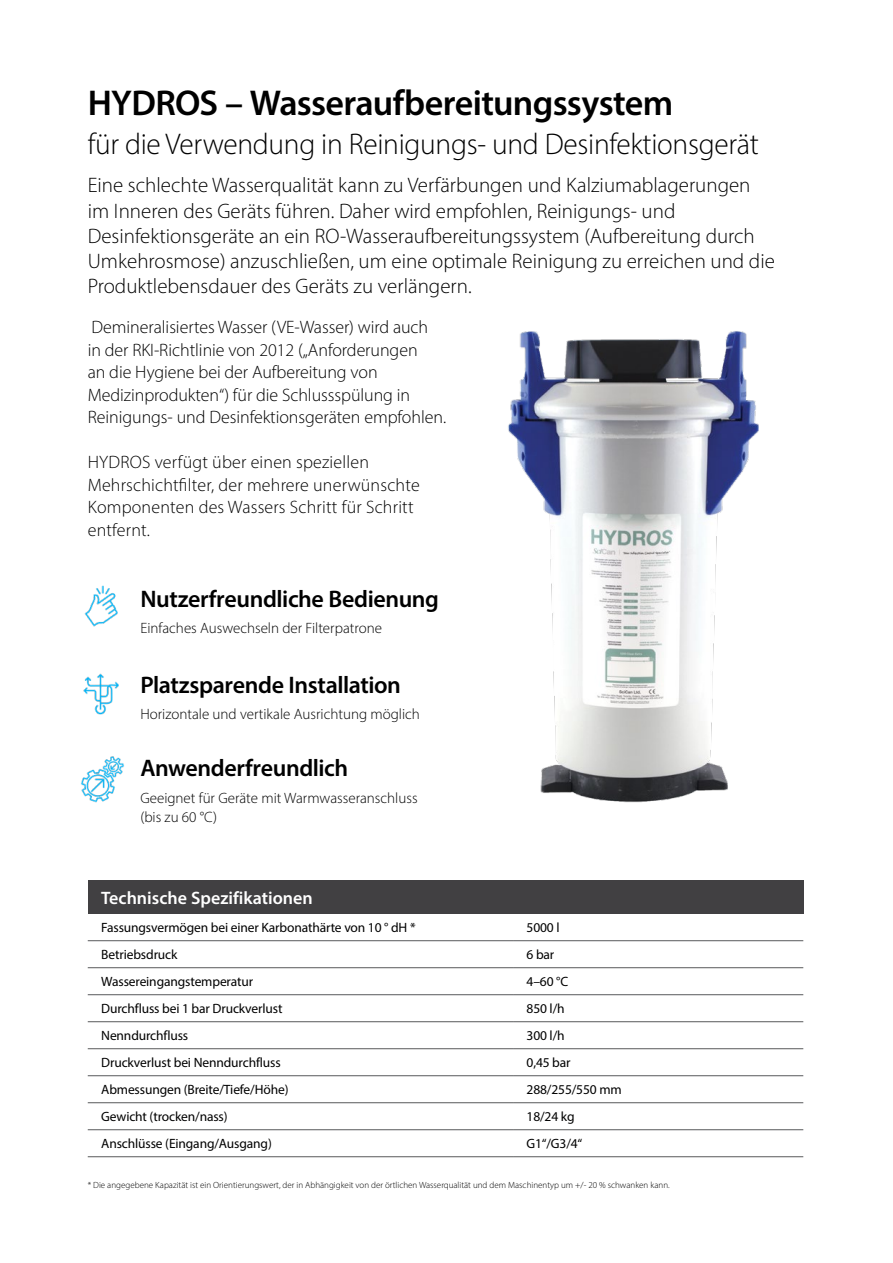
<style>
.page{position:relative;width:893px;height:1263px;background:#fff}
.page>*{position:absolute;margin:0;border:0;box-sizing:border-box;transform-origin:0 0}
.t1{font:600 36px "Myriad Pro";letter-spacing:-.02em;color:#000}
.t2{font:300 30px "Myriad Pro";letter-spacing:-.01em;color:#000}
.t3{font:600 24px "Myriad Pro";letter-spacing:-.015em;color:#000}
.t4{font:300 21px/25.2px "Myriad Pro";color:#000}
.t5{font:300 18px/22.5px "Myriad Pro";letter-spacing:-.005em;color:#000}
.t6{font:600 18px "Myriad Pro";color:#fff}
.t7{font:300 15px/19.5px "Myriad Pro";color:#000}
.t8{font:13.5px "Myriad Pro";letter-spacing:-.01em;color:#000}
.t9{font:300 9px "Myriad Pro";color:#000}
</style>
<div class="page">
<img style="left:508px;top:331px;width:251px;height:472px">
<div style="left:88px;top:880px;width:715px;height:34px;background:#414042"></div>
<hr style="left:88px;top:940px;width:425px;height:1px;background:#58595b">
<hr style="left:513px;top:940px;width:290px;height:1px;background:#58595b">
<hr style="left:88px;top:967px;width:425px;height:1px;background:#58595b">
<hr style="left:513px;top:967px;width:290px;height:1px;background:#58595b">
<hr style="left:88px;top:994px;width:425px;height:1px;background:#58595b">
<hr style="left:513px;top:994px;width:290px;height:1px;background:#58595b">
<hr style="left:88px;top:1021px;width:425px;height:1px;background:#58595b">
<hr style="left:513px;top:1021px;width:290px;height:1px;background:#58595b">
<hr style="left:88px;top:1048px;width:425px;height:1px;background:#58595b">
<hr style="left:513px;top:1048px;width:290px;height:1px;background:#58595b">
<hr style="left:88px;top:1075px;width:425px;height:1px;background:#58595b">
<hr style="left:513px;top:1075px;width:290px;height:1px;background:#58595b">
<hr style="left:88px;top:1102px;width:425px;height:1px;background:#58595b">
<hr style="left:513px;top:1102px;width:290px;height:1px;background:#58595b">
<hr style="left:88px;top:1129px;width:425px;height:1px;background:#58595b">
<hr style="left:513px;top:1129px;width:290px;height:1px;background:#58595b">
<hr style="left:88px;top:1156px;width:425px;height:1px;background:#58595b">
<hr style="left:513px;top:1156px;width:290px;height:1px;background:#58595b">
<img style="left:81px;top:756px;width:43px;height:47px">
<img style="left:84px;top:585px;width:34px;height:42px">
<img style="left:83px;top:673px;width:36px;height:42px">
<h1 class="t1" style="left:88px;top:80px;width:587px">HYDROS – Wasseraufbereitungssystem</h1>
<h2 class="t2" style="left:88px;top:126px;width:673px">für die Verwendung in Reinigungs- und Desinfektionsgerät</h2>
<p class="t4" style="left:88px;top:173px;width:689px">Eine schlechte Wasserqualität kann zu Verfärbungen und Kalziumablagerungen im Inneren des Geräts führen. Daher wird empfohlen, Reinigungs- und Desinfektionsgeräte an ein RO-Wasseraufbereitungssystem (Aufbereitung durch Umkehrosmose) anzuschließen, um eine optimale Reinigung zu erreichen und die Produktlebensdauer des Geräts zu verlängern.</p>
<p class="t5" style="left:88px;top:316px;width:360px">Demineralisiertes Wasser (VE-Wasser) wird auch<br>in der RKI-Richtlinie von 2012 („Anforderungen<br>an die Hygiene bei der Aufbereitung von Medizinprodukten“) für die Schlussspülung in Reinigungs- und Desinfektionsgeräten empfohlen.</p>
<p class="t5" style="left:88px;top:451px;width:333px">HYDROS verfügt über einen speziellen Mehrschichtfilter, der mehrere unerwünschte Komponenten des Wassers Schritt für Schritt entfernt.</p>
<h3 class="t3" style="left:140px;top:583px;width:300px">Nutzerfreundliche Bedienung</h3>
<p class="t7" style="left:140px;top:618px;width:243px">Einfaches Auswechseln der Filterpatrone</p>
<h3 class="t3" style="left:140px;top:670px;width:262px">Platzsparende Installation</h3>
<p class="t7" style="left:140px;top:704px;width:281px">Horizontale und vertikale Ausrichtung möglich</p>
<h3 class="t3" style="left:140px;top:753px;width:209px">Anwenderfreundlich</h3>
<p class="t7" style="left:140px;top:788px;width:279px">Geeignet für Geräte mit Warmwasseranschluss (bis zu 60 °C)</p>
<p class="t6" style="left:101px;top:886px;width:213px">Technische Spezifikationen</p>
<p class="t8" style="left:101px;top:919px;width:316px">Fassungsvermögen bei einer Karbonathärte von 10 ° dH *</p>
<p class="t8" style="left:526px;top:919px;width:35px">5000 l</p>
<p class="t8" style="left:101px;top:946px;width:78px">Betriebsdruck</p>
<p class="t8" style="left:526px;top:946px;width:29px">6 bar</p>
<p class="t8" style="left:101px;top:973px;width:153px">Wassereingangstemperatur</p>
<p class="t8" style="left:526px;top:973px;width:43px">4–60 °C</p>
<p class="t8" style="left:101px;top:1000px;width:183px">Durchfluss bei 1 bar Druckverlust</p>
<p class="t8" style="left:526px;top:1000px;width:40px">850 l/h</p>
<p class="t8" style="left:101px;top:1027px;width:89px">Nenndurchfluss</p>
<p class="t8" style="left:526px;top:1027px;width:40px">300 l/h</p>
<p class="t8" style="left:101px;top:1054px;width:181px">Druckverlust bei Nenndurchfluss</p>
<p class="t8" style="left:526px;top:1054px;width:46px">0,45 bar</p>
<p class="t8" style="left:101px;top:1081px;width:189px">Abmessungen (Breite/Tiefe/Höhe)</p>
<p class="t8" style="left:526px;top:1081px;width:97px">288/255/550 mm</p>
<p class="t8" style="left:101px;top:1108px;width:128px">Gewicht (trocken/nass)</p>
<p class="t8" style="left:526px;top:1108px;width:50px">18/24 kg</p>
<p class="t8" style="left:101px;top:1135px;width:172px">Anschlüsse (Eingang/Ausgang)</p>
<p class="t8" style="left:526px;top:1135px;width:57px">G1‘‘/G3/4‘‘</p>
<p class="t9" style="left:88px;top:1180px;width:583px">* Die angegebene Kapazität ist ein Orientierungswert, der in Abhängigkeit von der örtlichen Wasserqualität und dem Maschinentyp um +/- 20 % schwanken kann.</p>
</div>
